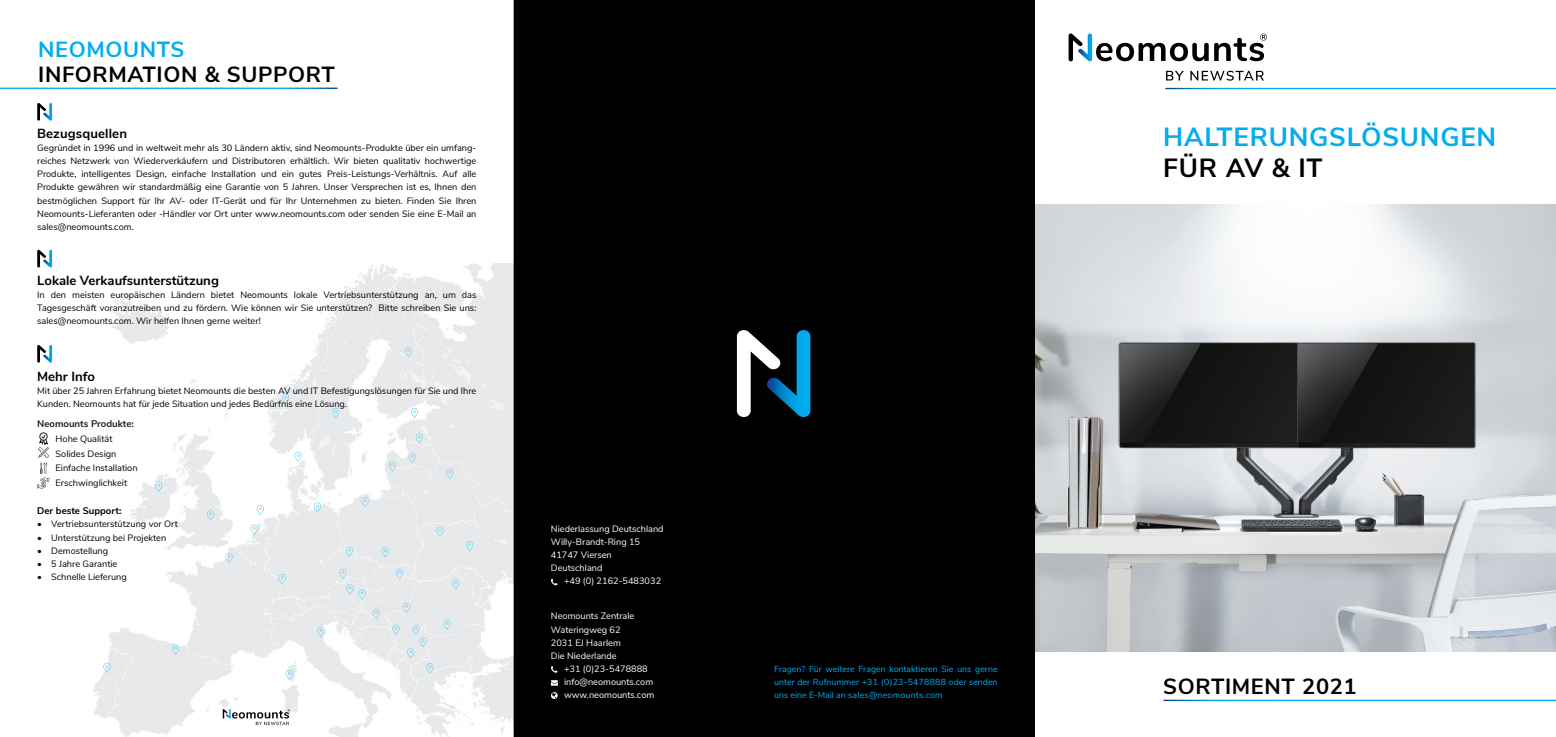
<style>
.page{position:relative;width:1556px;height:737px;background:#fff}
.page>*{position:absolute;margin:0;border:0;box-sizing:border-box;transform-origin:0 0}
.t1{font:700 26.25px "Nunito Sans";letter-spacing:.03em;color:#00aeef}
.t2{font:700 26.25px "Nunito Sans";letter-spacing:.03em;color:#000001}
.t3{font:700 21.88px "Nunito Sans";letter-spacing:.03em;color:#000001}
.t4{font:700 21.88px "Nunito Sans";letter-spacing:.03em;color:#00aeef}
.t5{font:700 13.12px "Nunito Sans";color:#000001}
.t6{font:700 9.62px "Nunito Sans";color:#231f20}
.t7{font:700 9.62px "Nunito Sans";color:#000001}
.t8{font:9.19px/13.1px "Nunito Sans";color:#000001}
.t9{font:9.19px/13.1px "Nunito Sans";color:#fff}
.t10{font:8.75px/13.1px "Nunito Sans";letter-spacing:.03em;color:#00aeef;text-align:justify}
</style>
<div class="page">
<img style="left:1034px;top:205px;width:521px;height:446px">
<img style="left:93px;top:263px;width:420px;height:474px">
<svg style="left:257px;top:505px;width:7px;height:10px"></svg>
<svg style="left:251px;top:525px;width:7px;height:10px"></svg>
<svg style="left:225px;top:553px;width:8px;height:10px"></svg>
<svg style="left:207px;top:510px;width:8px;height:10px"></svg>
<svg style="left:155px;top:481px;width:7px;height:11px"></svg>
<svg style="left:314px;top:502px;width:7px;height:10px"></svg>
<svg style="left:294px;top:452px;width:8px;height:10px"></svg>
<svg style="left:282px;top:394px;width:7px;height:10px"></svg>
<svg style="left:332px;top:408px;width:7px;height:10px"></svg>
<svg style="left:405px;top:347px;width:7px;height:10px"></svg>
<svg style="left:410px;top:408px;width:8px;height:10px"></svg>
<svg style="left:416px;top:433px;width:7px;height:10px"></svg>
<svg style="left:408px;top:453px;width:8px;height:10px"></svg>
<svg style="left:388px;top:461px;width:8px;height:10px"></svg>
<svg style="left:361px;top:497px;width:8px;height:10px"></svg>
<svg style="left:346px;top:546px;width:7px;height:10px"></svg>
<svg style="left:278px;top:574px;width:8px;height:10px"></svg>
<svg style="left:172px;top:644px;width:7px;height:11px"></svg>
<svg style="left:103px;top:663px;width:8px;height:10px"></svg>
<svg style="left:285px;top:670px;width:8px;height:10px"></svg>
<svg style="left:317px;top:626px;width:8px;height:11px"></svg>
<svg style="left:396px;top:569px;width:7px;height:10px"></svg>
<svg style="left:382px;top:547px;width:7px;height:10px"></svg>
<svg style="left:436px;top:527px;width:8px;height:10px"></svg>
<svg style="left:446px;top:469px;width:8px;height:10px"></svg>
<svg style="left:452px;top:579px;width:7px;height:10px"></svg>
<svg style="left:466px;top:541px;width:7px;height:10px"></svg>
<svg style="left:443px;top:619px;width:8px;height:10px"></svg>
<svg style="left:403px;top:603px;width:7px;height:10px"></svg>
<svg style="left:372px;top:609px;width:8px;height:10px"></svg>
<svg style="left:339px;top:569px;width:27px;height:30px"></svg>
<svg style="left:392px;top:624px;width:8px;height:11px"></svg>
<svg style="left:407px;top:624px;width:27px;height:49px"></svg>
<svg style="left:136px;top:301px;width:8px;height:10px"></svg>
<div style="left:513px;top:0;width:521px;height:737px;background:#000001"></div>
<svg style="left:223px;top:709px;width:67px;height:16px"></svg>
<svg style="left:1068px;top:33px;width:198px;height:28px"></svg>
<svg style="left:1166px;top:71px;width:97px;height:10px"></svg>
<svg style="left:737px;top:330px;width:73px;height:87px"></svg>
<hr style="left:1277px;top:699px;width:278px;height:2px;background:#00aeef">
<hr style="left:1279px;top:88px;width:276px;height:1px;background:#00aeef">
<svg style="left:551px;top:692px;width:6px;height:7px"></svg>
<svg style="left:551px;top:680px;width:7px;height:5px"></svg>
<svg style="left:551px;top:666px;width:6px;height:6px"></svg>
<hr style="left:0;top:88px;width:223px;height:1px;background:#00aeef">
<svg style="left:37px;top:103px;width:15px;height:18px"></svg>
<svg style="left:37px;top:250px;width:15px;height:17px"></svg>
<svg style="left:37px;top:345px;width:15px;height:17px"></svg>
<svg style="left:37px;top:432px;width:13px;height:57px"></svg>
<svg style="left:551px;top:579px;width:6px;height:6px"></svg>
<h2 class="t4" style="left:38px;top:34px;width:148px">NEOMOUNTS</h2>
<h2 class="t3" style="left:38px;top:58px;width:298px">INFORMATION &amp; SUPPORT</h2>
<h3 class="t5" style="left:37px;top:124px;width:91px">Bezugsquellen</h3>
<p class="t8" style="left:37px;top:141px;width:441px;text-align:justify">Gegründet in 1996 und in weltweit mehr als 30 Ländern aktiv, sind Neomounts-Produkte über ein umfang&shy;reiches Netzwerk von Wiederverkäufern und Distributoren erhältlich. Wir bieten qualitativ hochwertige Produkte, intelligentes Design, einfache Installation und ein gutes Preis-Leistungs-Verhältnis. Auf alle Produkte gewähren wir standardmäßig eine Garantie von 5 Jahren. Unser Versprechen ist es, Ihnen den bestmöglichen Support für Ihr AV- oder IT-Gerät und für Ihr Unternehmen zu bieten. Finden Sie Ihren Neomounts-Lieferanten oder -Händler vor Ort unter www.neomounts.com oder senden Sie eine E-Mail an sales@neomounts.com.</p>
<h3 class="t5" style="left:37px;top:270px;width:183px">Lokale Verkaufsunterstützung</h3>
<p class="t8" style="left:37px;top:287px;width:441px;text-align:justify">In den meisten europäischen Ländern bietet Neomounts lokale Vertriebsunterstützung an, um das Tagesgeschäft voranzutreiben und zu fördern. Wie können wir Sie unterstützen? Bitte schreiben Sie uns: sales@neomounts.com. Wir helfen Ihnen gerne weiter!</p>
<h3 class="t5" style="left:37px;top:366px;width:59px">Mehr Info</h3>
<p class="t8" style="left:37px;top:383px;width:440px">Mit über 25 Jahren Erfahrung bietet Neomounts die besten AV und IT Befestigungslösungen für Sie und Ihre<br>Kunden. Neomounts hat für jede Situation und jedes Bedürfnis eine Lösung.</p>
<p class="t6" style="left:37px;top:416px;width:98px">Neomounts Produkte:</p>
<p class="t8" style="left:56px;top:430px;width:83px;line-height:14.9px">Hohe Qualität<br>Solides Design<br>Einfache Installation<br>Erschwinglichkeit</p>
<p class="t7" style="left:37px;top:504px;width:86px">Der beste Support:</p>
<p class="t8" style="left:37px;top:517px;width:142px">• Vertriebsunterstützung vor Ort</p>
<p class="t8" style="left:37px;top:530px;width:131px">• Unterstützung bei Projekten</p>
<p class="t8" style="left:37px;top:543px;width:72px">• Demostellung</p>
<p class="t8" style="left:37px;top:556px;width:82px">• 5 Jahre Garantie</p>
<p class="t8" style="left:37px;top:569px;width:91px">• Schnelle Lieferung</p>
<p class="t9" style="left:551px;top:521px;width:114px">Niederlassung Deutschland<br>Willy-Brandt-Ring 15<br>41747 Viersen<br>Deutschland</p>
<p class="t9" style="left:564px;top:574px;width:99px">+49 (0) 2162-5483032</p>
<p class="t9" style="left:551px;top:609px;width:85px">Neomounts Zentrale<br>Wateringweg 62<br>2031 EJ Haarlem<br>Die Niederlande</p>
<p class="t9" style="left:564px;top:661px;width:92px">+31 (0)23-5478888 info@neomounts.com www.neomounts.com</p>
<p class="t10" style="left:774px;top:661px;width:225px">Fragen? Für weitere Fragen kontaktieren Sie uns gerne unter der Rufnummer +31 (0)23-5478888 oder senden uns eine E-Mail an sales@neomounts.com</p>
<h1 class="t1" style="left:1163px;top:117px;width:334px">HALTERUNGSLÖSUNGEN</h1>
<h1 class="t2" style="left:1163px;top:149px;width:161px">FÜR AV &amp; IT</h1>
<h2 class="t3" style="left:1163px;top:670px;width:195px">SORTIMENT 2021</h2>
</div>
